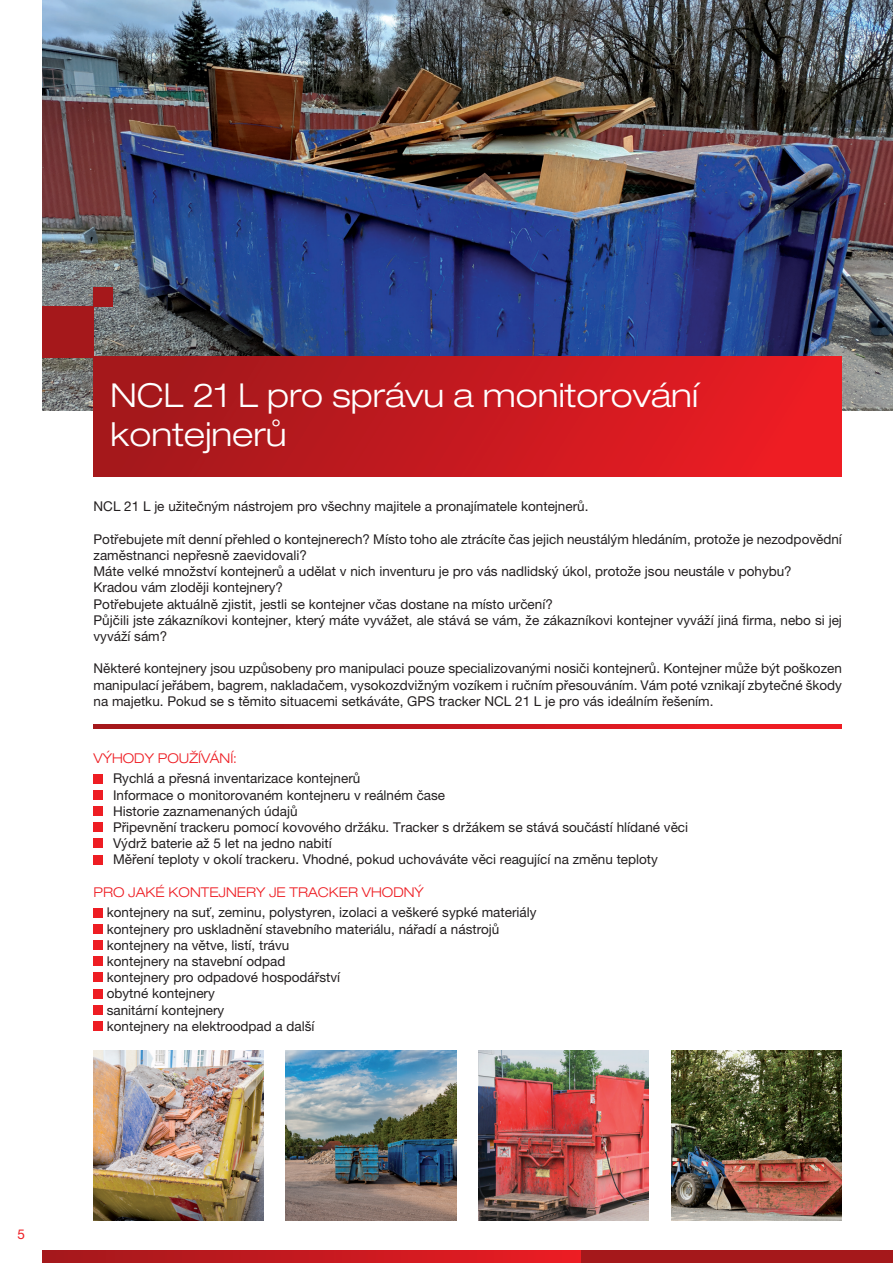
<style>
.page{position:relative;width:893px;height:1263px;background:#fff}
.page>*{position:absolute;margin:0;border:0;box-sizing:border-box;transform-origin:0 0}
.t1{font:300 expanded 33px/39.6px "Helvetica Neue LT Pro";color:#fff}
.t2{font:13.5px/16.2px "Helvetica Neue LT Pro";color:#231f20}
.t3{font:300 expanded 13.5px "Helvetica Neue LT Pro";color:#ee1d23}
.t4{font:13.5px "Helvetica Neue LT Pro";color:#ee1d23}
</style>
<div class="page">
<img style="left:43px;top:0;width:850px;height:410px">
<div style="left:43px;top:306px;width:51px;height:51px;background:#a5181b"></div>
<div style="left:94px;top:287px;width:19px;height:19px;background:#a5181b"></div>
<div style="left:94px;top:356px;width:748px;height:120px;background:linear-gradient(to right,#9e171b,#ef1c24)"></div>
<div style="left:94px;top:774px;width:9px;height:9px;background:#ee1d23"></div>
<div style="left:94px;top:790px;width:9px;height:10px;background:#ee1d23"></div>
<div style="left:94px;top:806px;width:9px;height:10px;background:#ee1d23"></div>
<div style="left:94px;top:822px;width:9px;height:10px;background:#ee1d23"></div>
<div style="left:94px;top:839px;width:9px;height:9px;background:#ee1d23"></div>
<div style="left:94px;top:855px;width:9px;height:9px;background:#ee1d23"></div>
<div style="left:94px;top:908px;width:9px;height:9px;background:#ee1d23"></div>
<div style="left:94px;top:924px;width:9px;height:9px;background:#ee1d23"></div>
<div style="left:94px;top:940px;width:9px;height:10px;background:#ee1d23"></div>
<div style="left:94px;top:956px;width:9px;height:10px;background:#ee1d23"></div>
<div style="left:94px;top:972px;width:9px;height:10px;background:#ee1d23"></div>
<div style="left:94px;top:989px;width:9px;height:9px;background:#ee1d23"></div>
<div style="left:94px;top:1005px;width:9px;height:9px;background:#ee1d23"></div>
<div style="left:94px;top:1021px;width:9px;height:10px;background:#ee1d23"></div>
<div style="left:577px;top:1250px;width:316px;height:13px;background:#a5181b"></div>
<svg style="left:43px;top:1250px;width:537px;height:13px;background:#c6191f"></svg>
<img style="left:94px;top:1050px;width:170px;height:170px">
<img style="left:286px;top:1050px;width:170px;height:170px">
<img style="left:478px;top:1050px;width:170px;height:170px">
<img style="left:672px;top:1050px;width:170px;height:170px">
<svg style="left:94px;top:724px;width:748px;height:4px;background:#c81a1f"></svg>
<h1 class="t1" style="left:111px;top:375px;width:589px">NCL 21 L pro správu a monitorování kontejnerů</h1>
<p class="t2" style="left:94px;top:498px;width:494px">NCL 21 L je užitečným nástrojem pro všechny majitele a pronajímatele kontejnerů.</p>
<p class="t2" style="left:94px;top:531px;width:750px">Potřebujete mít denní přehled o kontejnerech? Místo toho ale ztrácíte čas jejich neustálým hledáním, protože je nezodpovědní zaměstnanci nepřesně zaevidovali?<br>Máte velké množství kontejnerů a udělat v nich inventuru je pro vás nadlidský úkol, protože jsou neustále v pohybu?<br>Kradou vám zloději kontejnery?<br>Potřebujete aktuálně zjistit, jestli se kontejner včas dostane na místo určení?<br>Půjčili jste zákazníkovi kontejner, který máte vyvážet, ale stává se vám, že zákazníkovi kontejner vyváží jiná firma, nebo si jej vyváží sám?</p>
<p class="t2" style="left:94px;top:660px;width:750px;text-align:justify">Některé kontejnery jsou uzpůsobeny pro manipulaci pouze specializovanými nosiči kontejnerů. Kontejner může být poškozen manipulací jeřábem, bagrem, nakladačem, vysokozdvižným vozíkem i ručním přesouváním. Vám poté vznikají zbytečné škody na majetku. Pokud se s těmito situacemi setkáváte, GPS tracker NCL 21 L je pro vás ideálním řešením.</p>
<p class="t3" style="left:94px;top:750px;width:145px">VÝHODY POUŽÍVÁNÍ:</p>
<p class="t2" style="left:113px;top:770px;width:577px">Rychlá a přesná inventarizace kontejnerů<br>Informace o monitorovaném kontejneru v reálném čase<br>Historie zaznamenaných údajů<br>Připevnění trackeru pomocí kovového držáku. Tracker s držákem se stává součástí hlídané věci Výdrž baterie až 5 let na jedno nabití<br>Měření teploty v okolí trackeru. Vhodné, pokud uchováváte věci reagující na změnu teploty</p>
<p class="t3" style="left:94px;top:884px;width:332px">PRO JAKÉ KONTEJNERY JE TRACKER VHODNÝ</p>
<p class="t2" style="left:107px;top:904px;width:431px">kontejnery na suť, zeminu, polystyren, izolaci a veškeré sypké materiály kontejnery pro uskladnění stavebního materiálu, nářadí a nástrojů kontejnery na větve, listí, trávu<br>kontejnery na stavební odpad<br>kontejnery pro odpadové hospodářství<br>obytné kontejnery<br>sanitární kontejnery<br>kontejnery na elektroodpad a další</p>
<p class="t4" style="left:18px;top:1226px;width:9px">5</p>
</div>
